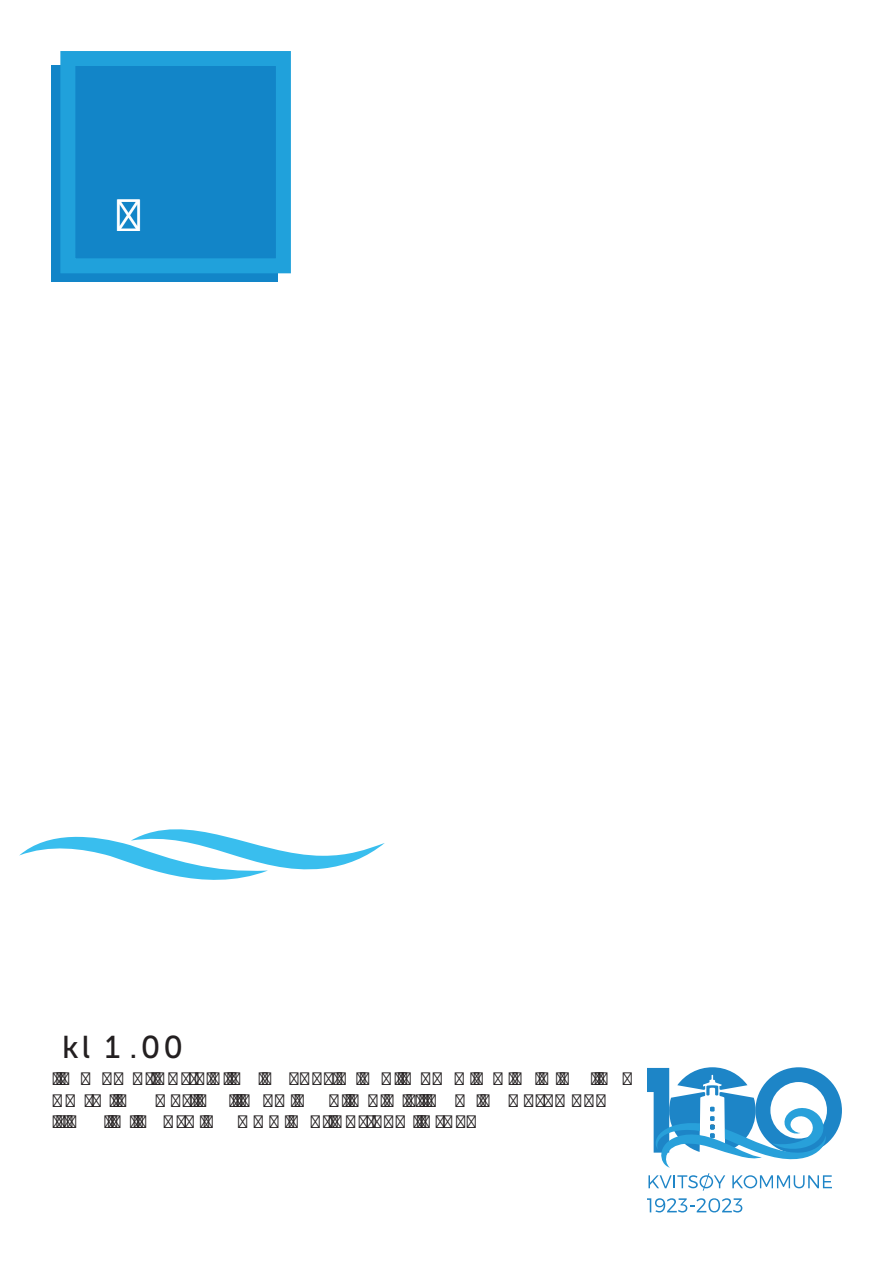
<style>
.page{position:relative;width:893px;height:1263px;background:#fff}
.page>*{position:absolute;margin:0;border:0;box-sizing:border-box;transform-origin:0 0}
.event_month_cover{font:45px "Museo Sans 500";color:#fff}
.film_name{font:31.5px "Museo Sans 500";color:#231f20}
.film_name-2{font:18px/21.6px "Museo Sans 500";color:#231f20}
</style>
<div class="page">
<svg style="left:19px;top:829px;width:366px;height:51px"></svg>
<div style="left:51px;top:65px;width:226px;height:217px;background:#1285c8"></div>
<div style="left:60px;top:51px;width:231px;height:222px;border:15px solid #20a1db"></div>
<svg style="left:648px;top:1198px;width:94px;height:14px"></svg>
<div style="left:755px;top:1067px;width:87px;height:87px;background:#1d85c7;border-radius:50%"></div>
<svg style="left:648px;top:1067px;width:184px;height:124px"></svg>
<p class="event_month_cover" style="left:117px;top:191px;width:24px">&lt;*</p>
<p class="film_name" style="left:62px;top:1030px;width:122px">kl 1 .00</p>
<p class="film_name-2" style="left:53px;top:1068px;width:581px">#MJ N FE IJTUPSJFMBHFU FO UVSMBO HT TUSB FO C ¡E F BV TU PH WFT U<br>P H G¡ NFE</p>
<p class="film_name-2" style="left:156px;top:1090px;width:52px">E F HIJT</p>
<p class="film_name-2" style="left:230px;top:1090px;width:76px">UPSJ F O PN</p>
<p class="film_name-2" style="left:329px;top:1090px;width:278px">TUSB OET JUUFSO F PH E FSFT IVT</p>
<p class="film_name-2" style="left:53px;top:1111px;width:25px">7J FS</p>
<p class="film_name-2" style="left:104px;top:1111px;width:110px">MVU UFS ´ SF PN</p>
<p class="film_name-2" style="left:238px;top:1111px;width:239px">E V I BS IJTUPSJFS¡ UJM G´ZF</p>
</div>
